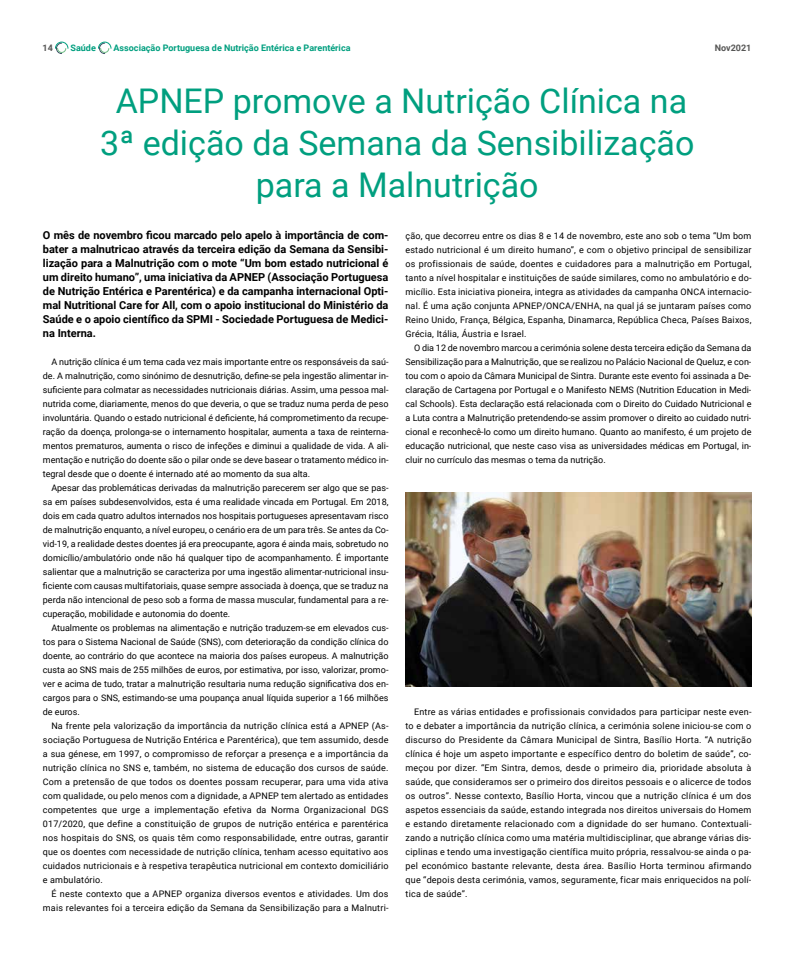
<style>
.page{position:relative;width:794px;height:964px;background:#fff}
.page>*{position:absolute;margin:0;border:0;box-sizing:border-box;transform-origin:0 0}
.t1{font:34px/42px "Roboto";color:#009f7f;text-align:center}
.t2{font:700 11px/14px "Roboto";color:#000;text-align:justify}
.t3{font:9px/14px "Roboto";letter-spacing:.02em;color:#000;text-align:justify}
.t4{font:700 9px "Roboto";color:#009f7f}
.t5{font:700 9px "Roboto";color:#565655}
</style>
<div class="page">
<svg style="left:55px;top:41px;width:14px;height:13px"></svg>
<svg style="left:98px;top:41px;width:14px;height:13px"></svg>
<img style="left:405px;top:492px;width:346px;height:195px">
<p class="t5" style="left:43px;top:42px;width:12px">14</p>
<p class="t4" style="left:71px;top:42px;width:27px">Saúde</p>
<p class="t4" style="left:114px;top:42px;width:238px">Associação Portuguesa de Nutrição Entérica e Parentérica</p>
<p class="t5" style="left:715px;top:42px;width:38px">Nov2021</p>
<h1 class="t1" style="left:100px;top:78px;width:596px">APNEP promove a Nutrição Clínica na<br>3ª edição da Semana da Sensibilização para a Malnutrição</h1>
<p class="t2" style="left:43px;top:227px;width:347px">O mês de novembro ficou marcado pelo apelo à importância de com&shy;bater a malnutricao através da terceira edição da Semana da Sensibi&shy;lização para a Malnutrição com o mote “Um bom estado nutricional é um direito humano”, uma iniciativa da APNEP (Associação Portuguesa de Nutrição Entérica e Parentérica) e da campanha internacional Opti&shy;mal Nutritional Care for All, com o apoio institucional do Ministério da Saúde e o apoio científico da SPMI - Sociedade Portuguesa de Medici&shy;na Interna.</p>
<p class="t3" style="left:43px;top:354px;width:347px;text-indent:9px">A nutrição clínica é um tema cada vez mais importante entre os responsáveis da saú&shy;de. A malnutrição, como sinónimo de desnutrição, define-se pela ingestão alimentar in&shy;suficiente para colmatar as necessidades nutricionais diárias. Assim, uma pessoa mal&shy;nutrida come, diariamente, menos do que deveria, o que se traduz numa perda de peso involuntária. Quando o estado nutricional é deficiente, há comprometimento da recupe&shy;ração da doença, prolonga-se o internamento hospitalar, aumenta a taxa de reinterna&shy;mentos prematuros, aumenta o risco de infeções e diminui a qualidade de vida. A ali&shy;mentação e nutrição do doente são o pilar onde se deve basear o tratamento médico in&shy;tegral desde que o doente é internado até ao momento da sua alta.</p>
<p class="t3" style="left:43px;top:480px;width:347px;text-indent:9px">Apesar das problemáticas derivadas da malnutrição parecerem ser algo que se pas&shy;sa em países subdesenvolvidos, esta é uma realidade vincada em Portugal. Em 2018, dois em cada quatro adultos internados nos hospitais portugueses apresentavam risco de malnutrição enquanto, a nível europeu, o cenário era de um para três. Se antes da Co&shy;vid-19, a realidade destes doentes já era preocupante, agora é ainda mais, sobretudo no domicílio/ambulatório onde não há qualquer tipo de acompanhamento. É importante salientar que a malnutrição se caracteriza por uma ingestão alimentar-nutricional insu&shy;ficiente com causas multifatoriais, quase sempre associada à doença, que se traduz na perda não intencional de peso sob a forma de massa muscular, fundamental para a re&shy;cuperação, mobilidade e autonomia do doente.</p>
<p class="t3" style="left:43px;top:620px;width:347px;text-indent:9px">Atualmente os problemas na alimentação e nutrição traduzem-se em elevados cus&shy;tos para o Sistema Nacional de Saúde (SNS), com deterioração da condição clínica do doente, ao contrário do que acontece na maioria dos países europeus. A malnutrição custa ao SNS mais de 255 milhões de euros, por estimativa, por isso, valorizar, promo&shy;ver e acima de tudo, tratar a malnutrição resultaria numa redução significativa dos en&shy;cargos para o SNS, estimando-se uma poupança anual líquida superior a 166 milhões de euros.</p>
<p class="t3" style="left:43px;top:718px;width:347px;text-indent:9px">Na frente pela valorização da importância da nutrição clínica está a APNEP (As&shy;sociação Portuguesa de Nutrição Entérica e Parentérica), que tem assumido, desde a sua génese, em 1997, o compromisso de reforçar a presença e a importância da nutrição clínica no SNS e, também, no sistema de educação dos cursos de saúde.<br>Com a pretensão de que todos os doentes possam recuperar, para uma vida ativa com qualidade, ou pelo menos com a dignidade, a APNEP tem alertado as entidades competentes que urge a implementação efetiva da Norma Organizacional DGS 017/2020, que define a constituição de grupos de nutrição entérica e parentérica nos hospitais do SNS, os quais têm como responsabilidade, entre outras, garantir que os doentes com necessidade de nutrição clínica, tenham acesso equitativo aos cuidados nutricionais e à respetiva terapêutica nutricional em contexto domiciliário e ambulatório.</p>
<p class="t3" style="left:43px;top:886px;width:347px;text-align:right">É neste contexto que a APNEP organiza diversos eventos e atividades. Um dos mais relevantes foi a terceira edição da Semana da Sensibilização para a Malnutri-</p>
<p class="t3" style="left:405px;top:228px;width:347px">ção, que decorreu entre os dias 8 e 14 de novembro, este ano sob o tema “Um bom estado nutricional é um direito humano”, e com o objetivo principal de sensibilizar os profissionais de saúde, doentes e cuidadores para a malnutrição em Portugal, tanto a nível hospitalar e instituições de saúde similares, como no ambulatório e do&shy;micílio. Esta iniciativa pioneira, integra as atividades da campanha ONCA internacio&shy;nal. É uma ação conjunta APNEP/ONCA/ENHA, na qual já se juntaram países como Reino Unido, França, Bélgica, Espanha, Dinamarca, República Checa, Países Baixos, Grécia, Itália, Áustria e Israel.</p>
<p class="t3" style="left:405px;top:340px;width:347px;text-indent:9px">O dia 12 de novembro marcou a cerimónia solene desta terceira edição da Semana da Sensibilização para a Malnutrição, que se realizou no Palácio Nacional de Queluz, e con&shy;tou com o apoio da Câmara Municipal de Sintra. Durante este evento foi assinada a De&shy;claração de Cartagena por Portugal e o Manifesto NEMS (Nutrition Education in Medi&shy;cal Schools). Esta declaração está relacionada com o Direito do Cuidado Nutricional e a Luta contra a Malnutrição pretendendo-se assim promover o direito ao cuidado nutri&shy;cional e reconhecê-lo como um direito humano. Quanto ao manifesto, é um projeto de educação nutricional, que neste caso visa as universidades médicas em Portugal, in&shy;cluir no currículo das mesmas o tema da nutrição.</p>
<p class="t3" style="left:405px;top:704px;width:347px;text-indent:9px">Entre as várias entidades e profissionais convidados para participar neste even&shy;to e debater a importância da nutrição clínica, a cerimónia solene iniciou-se com o discurso do Presidente da Câmara Municipal de Sintra, Basílio Horta. “A nutrição clínica é hoje um aspeto importante e específico dentro do boletim de saúde”, co&shy;meçou por dizer. “Em Sintra, demos, desde o primeiro dia, prioridade absoluta à saúde, que consideramos ser o primeiro dos direitos pessoais e o alicerce de todos os outros”. Nesse contexto, Basílio Horta, vincou que a nutrição clínica é um dos aspetos essenciais da saúde, estando integrada nos direitos universais do Homem e estando diretamente relacionado com a dignidade do ser humano. Contextuali&shy;zando a nutrição clínica como uma matéria multidisciplinar, que abrange várias dis&shy;ciplinas e tendo uma investigação científica muito própria, ressalvou-se ainda o pa&shy;pel económico bastante relevante, desta área. Basílio Horta terminou afirmando que “depois desta cerimónia, vamos, seguramente, ficar mais enriquecidos na polí&shy;tica de saúde”.</p>
</div>
